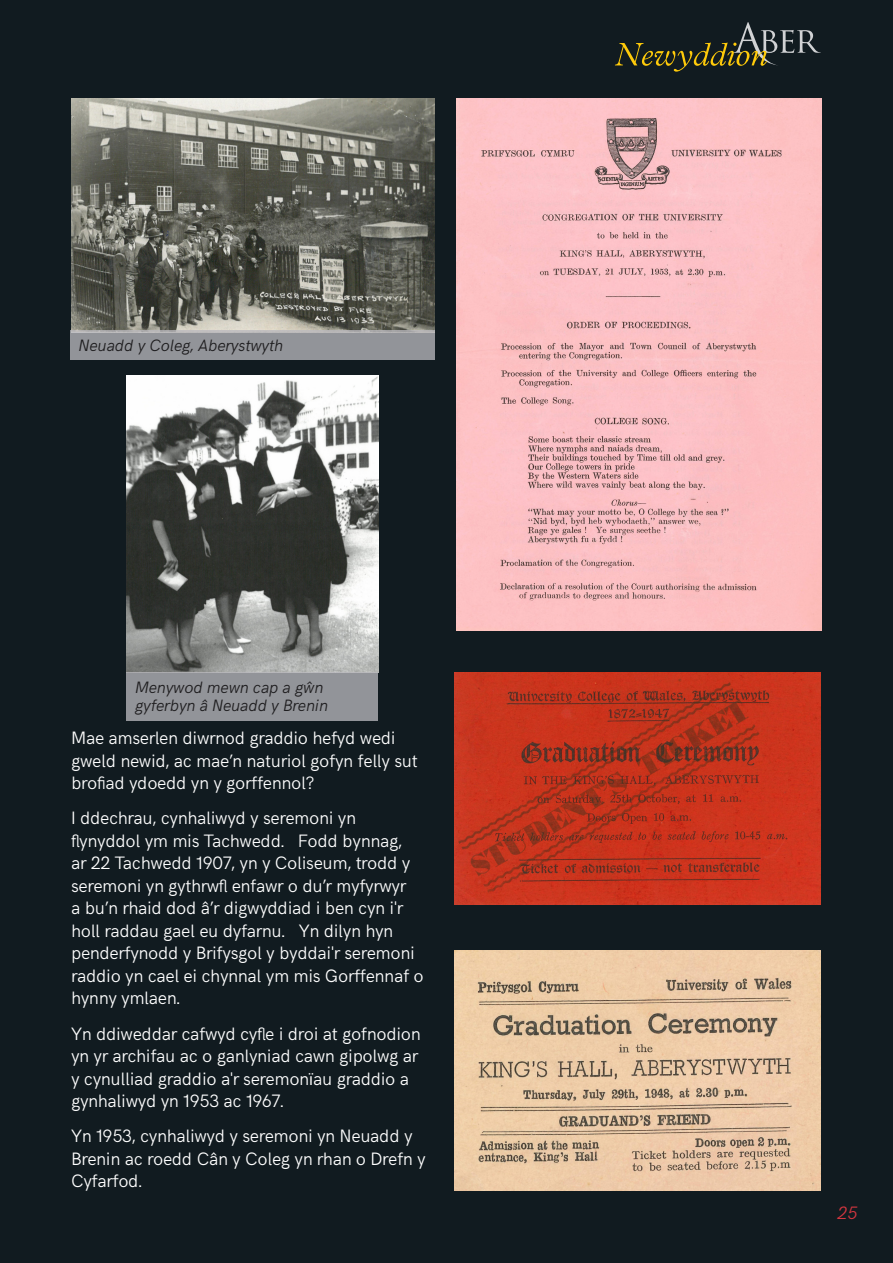
<style>
.page{position:relative;width:893px;height:1263px;background:#111b20}
.page>*{position:absolute;margin:0;border:0;box-sizing:border-box;transform-origin:0 0}
.Body_heading{font:300 18px/22.5px "HK Grotesk";letter-spacing:-.02em;color:#fff}
.t1{font:italic 300 18px "HK Grotesk";color:#d2363f}
.t2{font:italic 300 16.5px/18px "HK Grotesk";letter-spacing:-.02em;color:#231f20}
</style>
<div class="page">
<img style="left:71px;top:99px;width:364px;height:231px">
<img style="left:127px;top:375px;width:251px;height:297px">
<img style="left:457px;top:99px;width:364px;height:531px">
<img style="left:455px;top:672px;width:365px;height:232px">
<img style="left:455px;top:950px;width:365px;height:241px">
<svg style="left:615px;top:22px;width:206px;height:50px"></svg>
<svg style="left:70px;top:330px;width:365px;height:30px;background:#95979b"></svg>
<div style="left:127px;top:672px;width:251px;height:48px;background:#929499"></div>
<p class="t2" style="left:79px;top:335px;width:206px">Neuadd y Coleg, Aberystwyth</p>
<p class="t2" style="left:135px;top:677px;width:195px">Menywod mewn cap a gŵn gyferbyn â Neuadd y Brenin</p>
<p class="Body_heading" style="left:71px;top:725px;width:348px">Mae amserlen diwrnod graddio hefyd wedi gweld newid, ac mae’n naturiol gofyn felly sut brofiad ydoedd yn y gorffennol?</p>
<p class="Body_heading" style="left:71px;top:805px;width:354px">I ddechrau, cynhaliwyd y seremoni yn flynyddol ym mis Tachwedd. Fodd bynnag,<br>ar 22 Tachwedd 1907, yn y Coliseum, trodd y seremoni yn gythrwfl enfawr o du’r myfyrwyr<br>a bu’n rhaid dod â’r digwyddiad i ben cyn i'r holl raddau gael eu dyfarnu. Yn dilyn hyn penderfynodd y Brifysgol y byddai'r seremoni raddio yn cael ei chynnal ym mis Gorffennaf o hynny ymlaen.</p>
<p class="Body_heading" style="left:71px;top:1021px;width:351px">Yn ddiweddar cafwyd cyfle i droi at gofnodion yn yr archifau ac o ganlyniad cawn gipolwg ar y cynulliad graddio a'r seremonïau graddio a gynhaliwyd yn 1953 ac 1967.</p>
<p class="Body_heading" style="left:71px;top:1123px;width:356px">Yn 1953, cynhaliwyd y seremoni yn Neuadd y<br>Brenin ac roedd Cân y Coleg yn rhan o Drefn y<br>Cyfarfod.</p>
<p class="t1" style="left:837px;top:1199px;width:22px">25</p>
</div>
